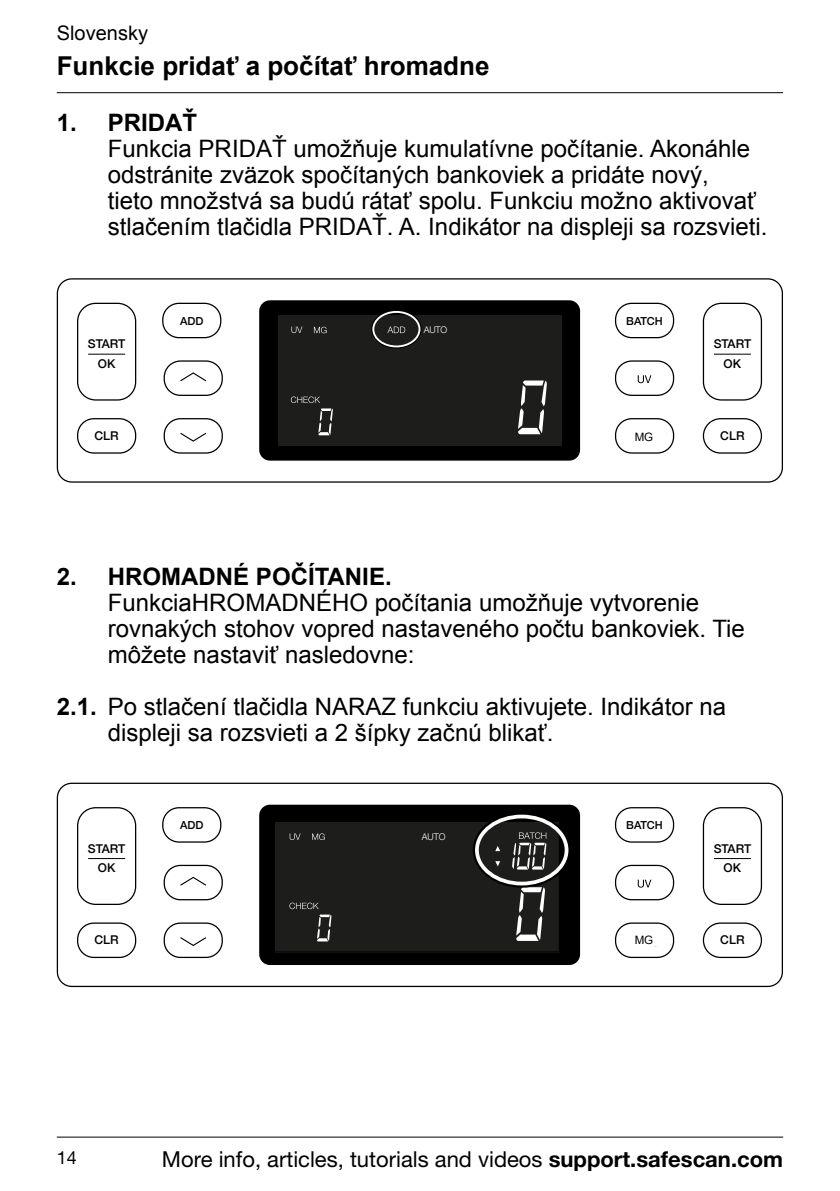
<style>
.page{position:relative;width:840px;height:1191px;background:#fff}
.page>*{position:absolute;margin:0;border:0;box-sizing:border-box;transform-origin:0 0}
.t1{font:700 26px "Arial";color:#000}
.t2{font:24px/26px "Arial";color:#000}
.t3{font:700 24px "Arial";color:#000}
.t4{font:22px "Helvetica Neue LT Std";color:#000}
.t5{font:20px "Arial";color:#000}
.t6{font:18px "Helvetica Neue LT Std";color:#000}
.t7{font:500 12.2px/19.8px "Helvetica Neue";color:#000;text-align:center}
.t8{font:11.6px "Arial";color:#000}
.t9{font:500 11px "Helvetica Neue";color:#000}
.t10{font:300 9.2px "Helvetica Neue";letter-spacing:-.01em;color:#fff}
.s1{font-weight:700}
</style>
<div class="page">
<hr style="left:57px;top:1136px;width:725px;height:1px;background:#000">
<hr style="left:57px;top:92px;width:725px;height:1px;background:#000">
<svg style="left:56px;top:278px;width:727px;height:205px"></svg>
<svg style="left:701px;top:302px;width:61px;height:152px"></svg>
<hr style="left:713px;top:354px;width:37px;height:1px;background:#000">
<svg style="left:614px;top:302px;width:60px;height:152px"></svg>
<svg style="left:56px;top:782px;width:727px;height:205px"></svg>
<svg style="left:701px;top:806px;width:61px;height:152px"></svg>
<hr style="left:713px;top:858px;width:37px;height:1px;background:#000">
<svg style="left:614px;top:806px;width:60px;height:152px"></svg>
<div style="left:275px;top:822px;width:284px;height:130px;background:#1d1d1b"></div>
<svg style="left:516px;top:887px;width:28px;height:54px"></svg>
<svg style="left:312px;top:833px;width:12px;height:7px"></svg>
<svg style="left:289px;top:833px;width:11px;height:7px"></svg>
<svg style="left:495px;top:846px;width:5px;height:5px"></svg>
<svg style="left:495px;top:861px;width:5px;height:5px"></svg>
<svg style="left:512px;top:832px;width:34px;height:37px"></svg>
<hr style="left:558px;top:821px;width:1px;height:131px;background:#000">
<hr style="left:275px;top:951px;width:284px;height:1px;background:#000">
<hr style="left:275px;top:821px;width:284px;height:1px;background:#000">
<svg style="left:289px;top:902px;width:42px;height:39px"></svg>
<div style="left:472px;top:812px;width:98px;height:75px;border:6px solid #000;border-radius:50%"></div>
<div style="left:475px;top:814px;width:93px;height:71px;border:4px solid #fff;border-radius:50%"></div>
<hr style="left:560px;top:314px;width:1px;height:131px;background:#000">
<hr style="left:278px;top:314px;width:282px;height:1px;background:#000">
<div style="left:278px;top:315px;width:283px;height:131px;background:#1d1d1b"></div>
<svg style="left:518px;top:380px;width:28px;height:54px"></svg>
<svg style="left:314px;top:327px;width:12px;height:6px"></svg>
<svg style="left:387px;top:326px;width:18px;height:7px"></svg>
<svg style="left:291px;top:326px;width:11px;height:7px"></svg>
<svg style="left:291px;top:396px;width:41px;height:39px"></svg>
<div style="left:371px;top:310px;width:50px;height:38px;border:3px solid #000;border-radius:50%"></div>
<div style="left:372px;top:311px;width:48px;height:36px;border:2px solid #fff;border-radius:50%"></div>
<div style="left:621px;top:432px;width:44px;height:11px;background:#fff"></div>
<div style="left:621px;top:935px;width:44px;height:10px;background:#fff"></div>
<p class="t5" style="left:57px;top:19px;width:93px">Slovensky</p>
<p class="t1" style="left:57px;top:49px;width:434px">Funkcie pridať a počítať hromadne</p>
<p class="t3" style="left:57px;top:107px;width:142px">1. PRIDAŤ</p>
<p class="t2" style="left:108px;top:136px;width:660px">Funkcia PRIDAŤ umožňuje kumulatívne počítanie. Akonáhle odstránite zväzok spočítaných bankoviek a pridáte nový,<br>tieto množstvá sa budú rátať spolu. Funkciu možno aktivovať stlačením tlačidla PRIDAŤ. A. Indikátor na displeji sa rozsvieti.</p>
<p class="t7" style="left:88px;top:333px;width:39px">START<br>OK</p>
<p class="t9" style="left:180px;top:312px;width:25px">ADD</p>
<p class="t10" style="left:423px;top:322px;width:25px">AUTO</p>
<p class="t9" style="left:626px;top:312px;width:38px">BATCH</p>
<p class="t7" style="left:713px;top:333px;width:39px">START<br>OK</p>
<p class="t7" style="left:94px;top:425px;width:26px">CLR</p>
<p class="t7" style="left:720px;top:425px;width:26px">CLR</p>
<p class="t8" style="left:634px;top:429px;width:20px">MG</p>
<p class="t9" style="left:622px;top:428px;width:44px">DETECT</p>
<p class="t3" style="left:57px;top:560px;width:336px">2. HROMADNÉ POČÍTANIE.</p>
<p class="t2" style="left:108px;top:589px;width:638px">FunkciaHROMADNÉHO počítania umožňuje vytvorenie rovnakých stohov vopred nastaveného počtu bankoviek. Tie môžete nastaviť nasledovne:</p>
<p class="t2" style="left:108px;top:693px;width:619px;text-indent:-51px"><span class="s1">2.1.</span> Po stlačení tlačidla NARAZ funkciu aktivujete. Indikátor na displeji sa rozsvieti a 2 šípky začnú blikať.</p>
<p class="t7" style="left:88px;top:837px;width:39px">START<br>OK</p>
<p class="t9" style="left:180px;top:816px;width:25px">ADD</p>
<p class="t10" style="left:421px;top:829px;width:25px">AUTO</p>
<p class="t9" style="left:626px;top:816px;width:38px">BATCH</p>
<p class="t7" style="left:713px;top:837px;width:39px">START<br>OK</p>
<p class="t8" style="left:634px;top:932px;width:20px">MG</p>
<p class="t7" style="left:94px;top:929px;width:26px">CLR</p>
<p class="t7" style="left:720px;top:929px;width:26px">CLR</p>
<p class="t9" style="left:622px;top:933px;width:44px">DETECT</p>
<p class="t6" style="left:57px;top:1147px;width:22px">14</p>
<p class="t4" style="left:162px;top:1146px;width:622px">More info, articles, tutorials and videos <span class="s1">support.safescan.com</span></p>
</div>
